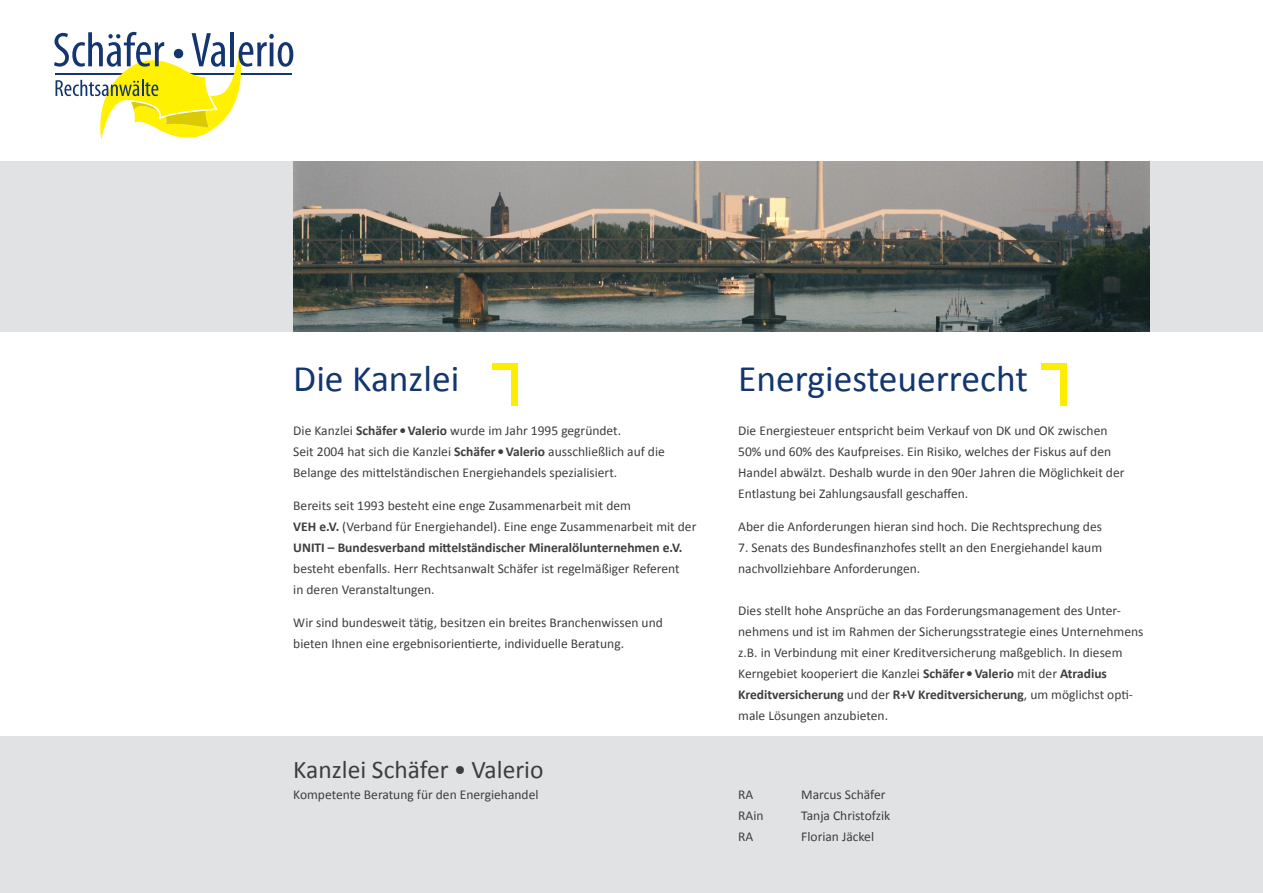
<style>
.page{position:relative;width:1263px;height:893px;background:#fff}
.page>*{position:absolute;margin:0;border:0;box-sizing:border-box;transform-origin:0 0}
.t1{font:37.5px "Calibri";color:#133670}
.t2{font:25.5px "Calibri";color:#3e3e3f}
.t3{font:13.5px/21px "Calibri";color:#3e3e3f}
.s1{font-weight:700}
</style>
<div class="page">
<div style="left:0;top:736px;width:1263px;height:157px;background:#e1e2e4"></div>
<div style="left:0;top:162px;width:1263px;height:170px;background:#e1e2e4"></div>
<img style="left:293px;top:162px;width:856px;height:170px">
<div style="left:492px;top:363px;width:25px;height:7px;background:#ffed00"></div>
<div style="left:511px;top:363px;width:6px;height:43px;background:#ffed00"></div>
<div style="left:1041px;top:363px;width:25px;height:7px;background:#ffed00"></div>
<div style="left:1060px;top:363px;width:6px;height:43px;background:#ffed00"></div>
<svg style="left:54px;top:32px;width:239px;height:108px"></svg>
<h1 class="t1" style="left:293px;top:355px;width:167px">Die Kanzlei</h1>
<h1 class="t1" style="left:738px;top:355px;width:291px">Energiesteuerrecht</h1>
<p class="t3" style="left:293px;top:420px;width:373px">Die Kanzlei <span class="s1">Schäfer • Valerio</span> wurde im Jahr 1995 gegründet.<br>Seit 2004 hat sich die Kanzlei <span class="s1">Schäfer • Valerio</span> ausschließlich auf die<br>Belange des mittelständischen Energiehandels spezialisiert.</p>
<p class="t3" style="left:293px;top:495px;width:405px">Bereits seit 1993 besteht eine enge Zusammenarbeit mit dem<br><span class="s1">VEH e.V.</span> (Verband für Energiehandel). Eine enge Zusammenarbeit mit der<br><span class="s1">UNITI – Bundesverband mittelständischer Mineralölunternehmen e.V.</span></p>
<p class="t3" style="left:293px;top:558px;width:388px">besteht ebenfalls. Herr Rechtsanwalt Schäfer ist regelmäßiger Referent in deren Veranstaltungen.</p>
<p class="t3" style="left:293px;top:612px;width:371px">Wir sind bundesweit tätig, besitzen ein breites Branchenwissen und bieten Ihnen eine ergebnisorientierte, individuelle Beratung.</p>
<p class="t3" style="left:738px;top:420px;width:388px">Die Energiesteuer entspricht beim Verkauf von DK und OK zwischen 50% und 60% des Kaufpreises. Ein Risiko, welches der Fiskus auf den Handel abwälzt. Deshalb wurde in den 90er Jahren die Möglichkeit der Entlastung bei Zahlungsausfall geschaffen.</p>
<p class="t3" style="left:738px;top:516px;width:365px">Aber die Anforderungen hieran sind hoch. Die Rechtsprechung des</p>
<p class="t3" style="left:738px;top:537px;width:365px">7. Senats des Bundesfinanzhofes stellt an den Energiehandel kaum nachvollziehbare Anforderungen.</p>
<p class="t3" style="left:738px;top:600px;width:407px">Dies stellt hohe Ansprüche an das Forderungsmanagement des Unter&shy;nehmens und ist im Rahmen der Sicherungsstrategie eines Unternehmens z.B. in Verbindung mit einer Kreditversicherung maßgeblich. In diesem Kerngebiet kooperiert die Kanzlei <span class="s1">Schäfer • Valerio</span> mit der <span class="s1">Atradius Kreditversicherung</span> und der <span class="s1">R+V Kreditversicherung</span>, um möglichst opti&shy;male Lösungen anzubieten.</p>
<h2 class="t2" style="left:293px;top:754px;width:252px">Kanzlei Schäfer • Valerio</h2>
<p class="t3" style="left:293px;top:784px;width:247px">Kompetente Beratung für den Energiehandel</p>
<p class="t3" style="left:738px;top:784px;width:17px">RA</p>
<p class="t3" style="left:801px;top:784px;width:86px">Marcus Schäfer</p>
<p class="t3" style="left:738px;top:805px;width:27px">RAin</p>
<p class="t3" style="left:801px;top:805px;width:91px">Tanja Christofzik</p>
<p class="t3" style="left:738px;top:826px;width:17px">RA</p>
<p class="t3" style="left:801px;top:826px;width:74px">Florian Jäckel</p>
</div>
